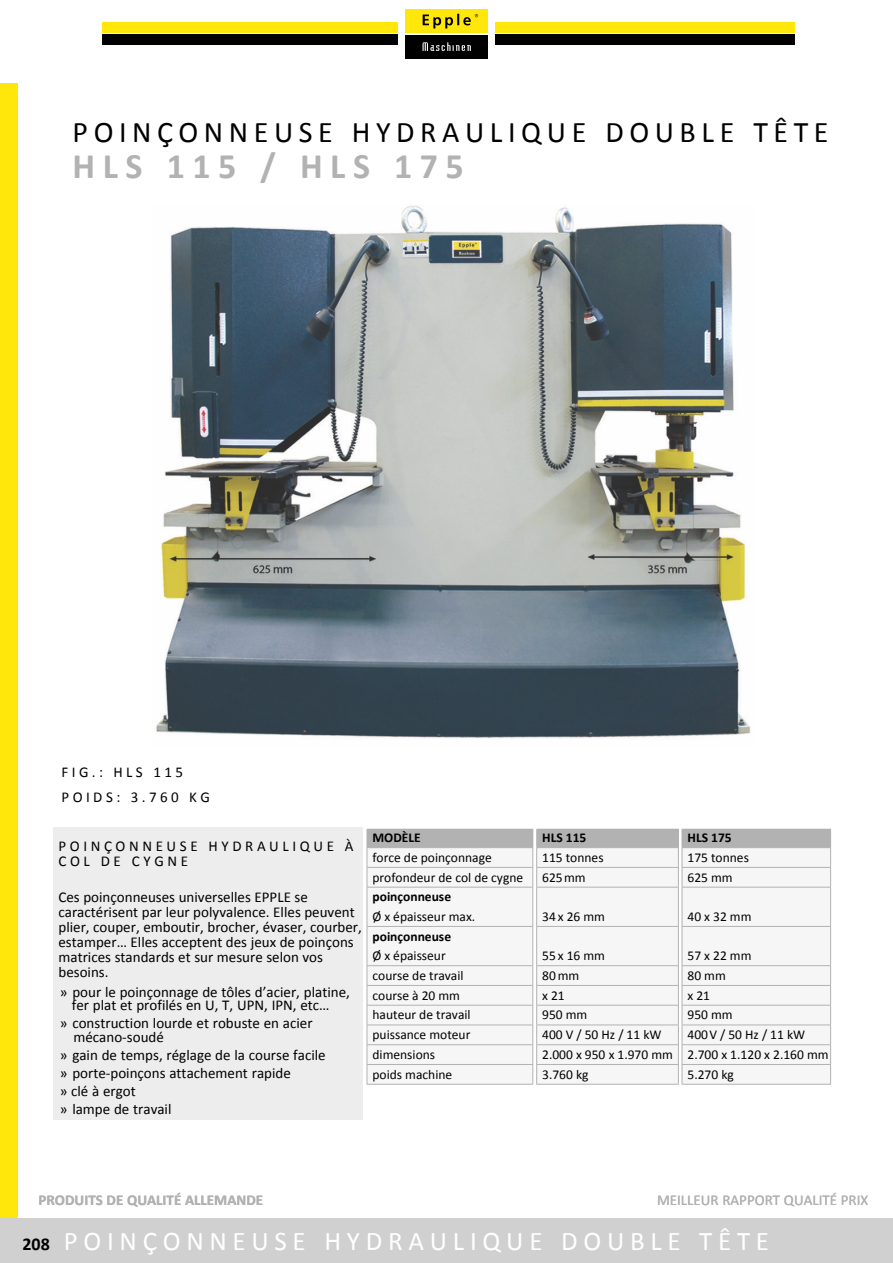
<style>
.page{position:relative;width:893px;height:1263px;background:#fff}
.page>*{position:absolute;margin:0;border:0;box-sizing:border-box;transform-origin:0 0}
.t1{font:700 36px "Calibri";letter-spacing:.21em;color:#b3b2b2}
.t2{font:30px "Calibri";letter-spacing:.185em;color:#000}
.t3{font:27px "Calibri";letter-spacing:.21em;color:#fff}
.t4{font:15px/15px "Calibri";color:#000}
.t5{font:15px/15px "Calibri";letter-spacing:.24em;color:#000}
.t6{font:700 15px "Calibri";color:#b3b2b2}
.t7{font:15px "Calibri";color:#b3b2b2}
.t8{font:15px "Calibri";letter-spacing:.23em;color:#000}
.t9{font:13.5px/19.8px "Calibri";color:#000}
.t10{font:700 13.5px "Calibri";color:#000}
.s1{font-weight:700;font-size:18px;color:#000}
</style>
<div class="page">
<div style="left:102px;top:35px;width:791px;height:10px;background:#000"></div>
<div style="left:0;top:83px;width:18px;height:128px;background:#ffe70b"></div>
<div style="left:0;top:147px;width:18px;height:1071px;background:#ffe70b"></div>
<div style="left:102px;top:23px;width:791px;height:10px;background:#ffe70b"></div>
<div style="left:398px;top:3px;width:97px;height:53px;background:#fff"></div>
<div style="left:405px;top:35px;width:83px;height:23px;background:#000"></div>
<div style="left:405px;top:10px;width:83px;height:23px;background:#ffe70b"></div>
<svg style="left:423px;top:14px;width:55px;height:14px"></svg>
<svg style="left:422px;top:42px;width:49px;height:9px"></svg>
<div style="left:795px;top:0;width:98px;height:59px;background:#fff"></div>
<hr style="left:367px;top:1084px;width:166px;height:1px;background:#b3b2b2">
<hr style="left:536px;top:1084px;width:143px;height:1px;background:#b3b2b2">
<svg style="left:367px;top:829px;width:464px;height:255px"></svg>
<hr style="left:682px;top:887px;width:149px;height:1px;background:#b3b2b2">
<hr style="left:682px;top:926px;width:149px;height:1px;background:#b3b2b2">
<hr style="left:682px;top:965px;width:149px;height:1px;background:#b3b2b2">
<hr style="left:682px;top:985px;width:149px;height:1px;background:#b3b2b2">
<hr style="left:682px;top:1005px;width:149px;height:1px;background:#b3b2b2">
<hr style="left:682px;top:1024px;width:149px;height:1px;background:#b3b2b2">
<hr style="left:682px;top:1044px;width:149px;height:1px;background:#b3b2b2">
<hr style="left:682px;top:1064px;width:149px;height:1px;background:#b3b2b2">
<hr style="left:682px;top:1084px;width:149px;height:1px;background:#b3b2b2">
<div style="left:53px;top:827px;width:309px;height:292px;background:#ededed"></div>
<img style="left:156px;top:205px;width:595px;height:533px">
<div style="left:0;top:1218px;width:893px;height:45px;background:#d0d0d0"></div>
<h2 class="t2" style="left:73px;top:120px;width:757px">POINÇONNEUSE HYDRAULIQUE DOUBLE TÊTE</h2>
<h1 class="t1" style="left:73px;top:151px;width:393px">HLS 115 / HLS 175</h1>
<p class="t8" style="left:62px;top:766px;width:123px">FIG.: HLS 115</p>
<p class="t8" style="left:62px;top:791px;width:150px">POIDS: 3.760 KG</p>
<p class="t5" style="left:58px;top:840px;width:297px">POINÇONNEUSE HYDRAULIQUE À<br>COL DE CYGNE</p>
<p class="t4" style="left:58px;top:891px;width:305px">Ces poinçonneuses universelles EPPLE se caractérisent par leur polyvalence. Elles peuvent plier, couper, emboutir, brocher, évaser, courber, estamper… Elles acceptent des jeux de poinçons matrices standards et sur mesure selon vos besoins.</p>
<p class="t4" style="left:60px;top:986px;width:292px;line-height:13.5px;text-align:center">» pour le poinçonnage de tôles d’acier, platine, fer plat et profilés en U, T, UPN, IPN, etc…</p>
<p class="t4" style="left:73px;top:1017px;width:241px;line-height:13.5px;text-indent:-14px">» construction lourde et robuste en acier mécano-soudé</p>
<p class="t4" style="left:60px;top:1047px;width:267px;line-height:18px">» gain de temps, réglage de la course facile » porte-poinçons attachement rapide<br>» clé à ergot<br>» lampe de travail</p>
<p class="t10" style="left:372px;top:832px;width:50px">MODÈLE</p>
<p class="t9" style="left:372px;top:849px;width:152px">force de poinçonnage profondeur de col de cygne</p>
<p class="t10" style="left:372px;top:891px;width:80px">poinçonneuse</p>
<p class="t9" style="left:372px;top:908px;width:104px">Ø x épaisseur max.</p>
<p class="t10" style="left:372px;top:930px;width:80px">poinçonneuse</p>
<p class="t9" style="left:372px;top:947px;width:100px">Ø x épaisseur course de travail course à 20 mm hauteur de travail puissance moteur dimensions<br>poids machine</p>
<p class="t10" style="left:542px;top:832px;width:46px">HLS 115</p>
<p class="t9" style="left:542px;top:849px;width:63px">115 tonnes<br>625 mm</p>
<p class="t9" style="left:542px;top:908px;width:64px">34 x 26 mm</p>
<p class="t9" style="left:542px;top:947px;width:132px">55 x 16 mm<br>80 mm<br>x 21<br>950 mm<br>400 V / 50 Hz / 11 kW<br>2.000 x 950 x 1.970 mm<br>3.760 kg</p>
<p class="t10" style="left:687px;top:832px;width:46px">HLS 175</p>
<p class="t9" style="left:687px;top:849px;width:63px">175 tonnes<br>625 mm</p>
<p class="t9" style="left:687px;top:908px;width:65px">40 x 32 mm</p>
<p class="t9" style="left:687px;top:947px;width:143px">57 x 22 mm<br>80 mm<br>x 21<br>950 mm<br>400 V / 50 Hz / 11 kW<br>2.700 x 1.120 x 2.160 mm<br>5.270 kg</p>
<p class="t6" style="left:39px;top:1193px;width:226px">PRODUITS DE QUALITÉ ALLEMANDE</p>
<p class="t7" style="left:657px;top:1193px;width:213px">MEILLEUR RAPPORT QUALITÉ PRIX</p>
<h3 class="t3" style="left:22px;top:1230px;width:748px"><span class="s1">208</span> POINÇONNEUSE HYDRAULIQUE DOUBLE TÊTE</h3>
</div>
